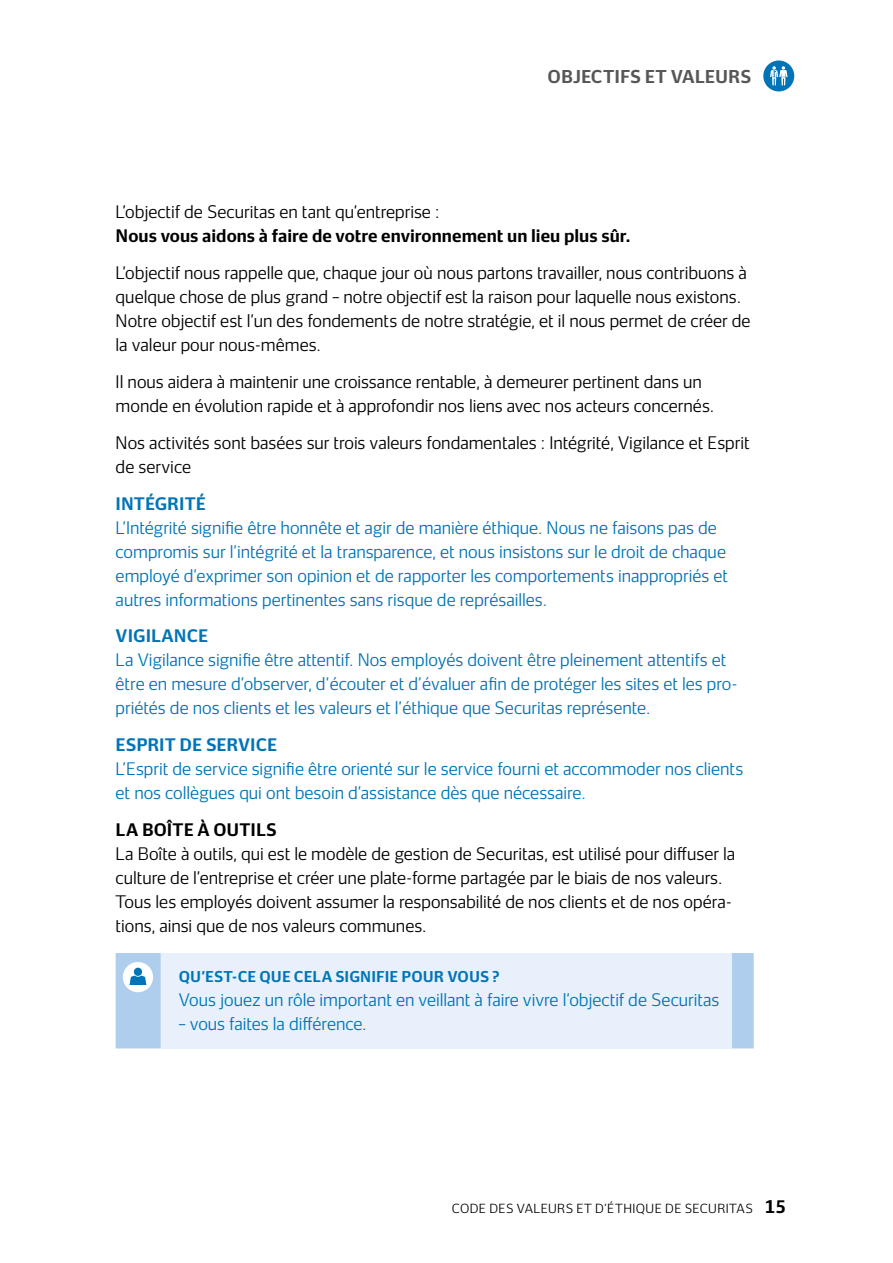
<style>
.page{position:relative;width:893px;height:1263px;background:#fff}
.page>*{position:absolute;margin:0;border:0;box-sizing:border-box;transform-origin:0 0}
.t1{font:700 16.95px "Securitas Sans";color:#575756}
.t2{font:300 16.5px/24px "Securitas Sans";color:#000}
.t3{font:300 16.5px/24px "Securitas Sans";color:#0074b6}
.t4{font:700 16.5px "Securitas Sans";color:#000}
.t5{font:700 16.5px "Securitas Sans";color:#0074b6}
.t6{font:700 14.25px "Securitas Sans";letter-spacing:.005em;color:#0074b6}
.t7{font:300 12px "Securitas Sans";letter-spacing:.035em;color:#000}
.s1{font-weight:700;font-size:16.5px}
</style>
<div class="page">
<div style="left:116px;top:953px;width:638px;height:95px;background:#afceee"></div>
<div style="left:161px;top:953px;width:570px;height:95px;background:#e8f1fb"></div>
<div style="left:123px;top:962px;width:30px;height:30px;background:#fff;border-radius:50%"></div>
<div style="left:134px;top:968px;width:8px;height:8px;background:#0074b6;border-radius:50%"></div>
<svg style="left:130px;top:975px;width:16px;height:10px"></svg>
<div style="left:763px;top:61px;width:31px;height:30px;background:#0074b6;border-radius:50%"></div>
<svg style="left:770px;top:66px;width:17px;height:20px"></svg>
<p class="t1" style="left:548px;top:61px;width:205px">OBJECTIFS ET VALEURS</p>
<p class="t2" style="left:116px;top:198px;width:325px">L’objectif de Securitas en tant qu’entreprise :</p>
<p class="t4" style="left:116px;top:222px;width:517px">Nous vous aidons à faire de votre environnement un lieu plus sûr.</p>
<p class="t2" style="left:116px;top:259px;width:636px">L’objectif nous rappelle que, chaque jour où nous partons travailler, nous contribuons à quelque chose de plus grand – notre objectif est la raison pour laquelle nous existons.<br>Notre objectif est l’un des fondements de notre stratégie, et il nous permet de créer de la valeur pour nous-mêmes.</p>
<p class="t2" style="left:116px;top:368px;width:600px">Il nous aidera à maintenir une croissance rentable, à demeurer pertinent dans un monde en évolution rapide et à approfondir nos liens avec nos acteurs concernés.</p>
<p class="t2" style="left:116px;top:429px;width:635px">Nos activités sont basées sur trois valeurs fondamentales : Intégrité, Vigilance et Esprit de service</p>
<p class="t5" style="left:116px;top:489px;width:92px">INTÉGRITÉ</p>
<p class="t3" style="left:116px;top:513px;width:614px">L’Intégrité signifie être honnête et agir de manière éthique. Nous ne faisons pas de compromis sur l’intégrité et la transparence, et nous insistons sur le droit de chaque employé d’exprimer son opinion et de rapporter les comportements inappropriés et autres informations pertinentes sans risque de représailles.</p>
<p class="t5" style="left:116px;top:622px;width:94px">VIGILANCE</p>
<p class="t3" style="left:116px;top:646px;width:624px">La Vigilance signifie être attentif. Nos employés doivent être pleinement attentifs et être en mesure d’observer, d’écouter et d’évaluer afin de protéger les sites et les pro&shy;priétés de nos clients et les valeurs et l’éthique que Securitas représente.</p>
<p class="t5" style="left:116px;top:730px;width:163px">ESPRIT DE SERVICE</p>
<p class="t3" style="left:116px;top:755px;width:629px">L’Esprit de service signifie être orienté sur le service fourni et accommoder nos clients et nos collègues qui ont besoin d’assistance dès que nécessaire.</p>
<p class="t4" style="left:116px;top:815px;width:163px">LA BOÎTE À OUTILS</p>
<p class="t2" style="left:116px;top:840px;width:621px">La Boîte à outils, qui est le modèle de gestion de Securitas, est utilisé pour diffuser la culture de l’entreprise et créer une plate-forme partagée par le biais de nos valeurs.<br>Tous les employés doivent assumer la responsabilité de nos clients et de nos opéra&shy;tions, ainsi que de nos valeurs communes.</p>
<p class="t6" style="left:179px;top:965px;width:322px">QU’EST-CE QUE CELA SIGNIFIE POUR VOUS ?</p>
<p class="t3" style="left:179px;top:986px;width:542px">Vous jouez un rôle important en veillant à faire vivre l’objectif de Securitas</p>
<p class="t3" style="left:179px;top:1010px;width:189px">– vous faites la différence.</p>
<p class="t7" style="left:452px;top:1198px;width:335px">CODE DES VALEURS ET D’ÉTHIQUE DE SECURITAS <span class="s1">15</span></p>
</div>
